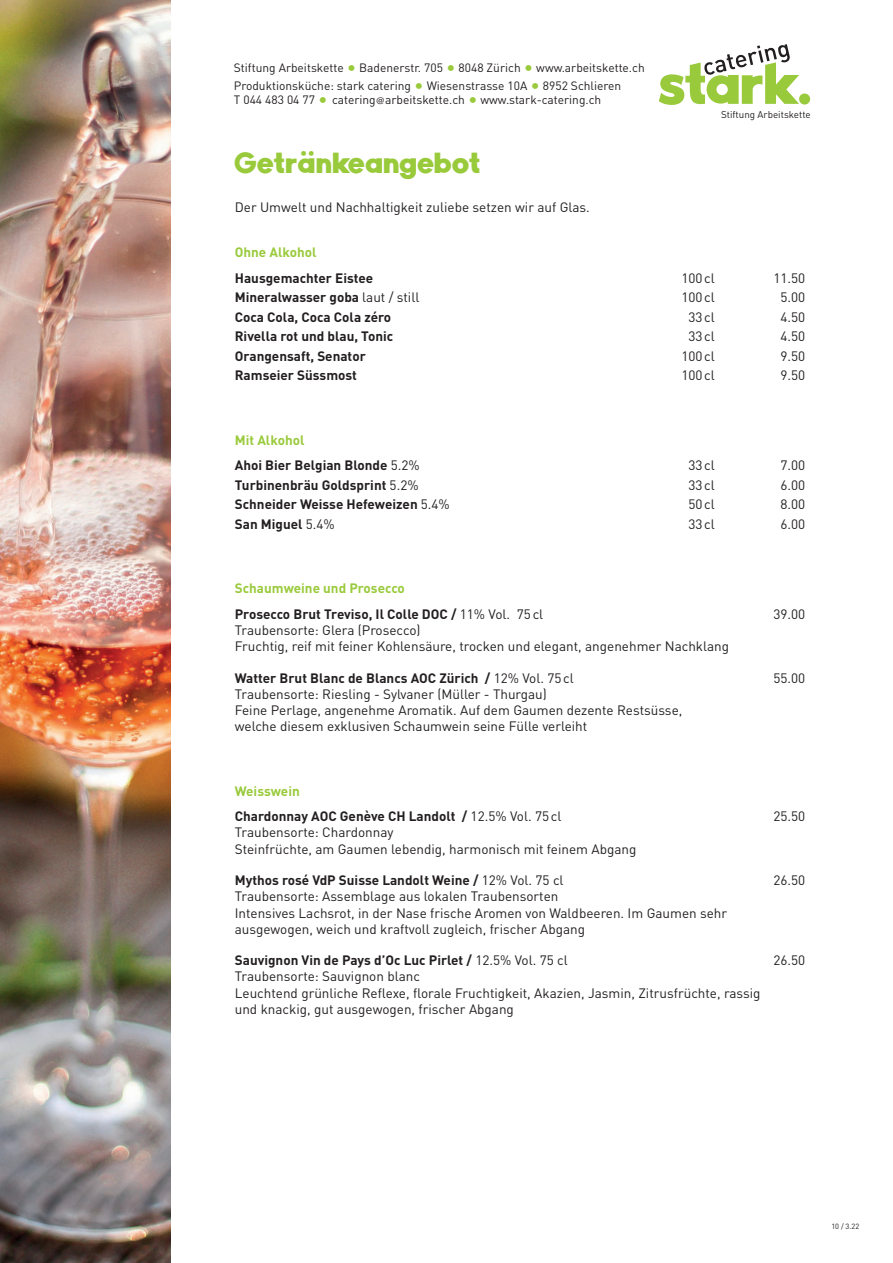
<style>
.page{position:relative;width:893px;height:1263px;background:#fff}
.page>*{position:absolute;margin:0;border:0;box-sizing:border-box;transform-origin:0 0}
.t1{font:27px "Clutch";letter-spacing:.05em;color:#99ca3b}
.t2{font:13.5px/16.2px "DIN";color:#231f20}
.t3{font:700 13.5px/25.5px "DIN";color:#231f20}
.t4{font:700 13.5px "DIN";color:#99ca3b}
.t5{font:12px/18px "DIN";color:#231f20}
.t6{font:9.75px "DIN";color:#231f20}
.t7{font:7.5px "DIN";color:#231f20}
.s1{font-size:18px;color:#99ca3b}
.s2{font-family:"Helvetica";font-size:9px}
.s3{font-weight:400}
.s4{color:#99ca3b}
</style>
<div class="page">
<img style="left:0;top:0;width:170px;height:1263px">
<svg style="left:659px;top:44px;width:151px;height:61px"></svg>
<p class="t5" style="left:234px;top:58px;width:412px">Stiftung Arbeitskette <span class="s1">•</span> Badenerstr. 705 <span class="s1">•</span> 8048 Zürich <span class="s1">•</span> www.arbeitskette.ch<br>Produktionsküche: stark catering <span class="s1">•</span> Wiesenstrasse 10A <span class="s1">•</span> 8952 Schlieren</p>
<p class="t5" style="left:234px;top:91px;width:369px">T 044 483 04 77 <span class="s1">•</span> catering<span class="s2">@</span>arbeitskette.ch <span class="s1">•</span> www.stark-catering.ch</p>
<p class="t6" style="left:721px;top:108px;width:91px">Stiftung Arbeitskette</p>
<h1 class="t1" style="left:235px;top:146px;width:246px">Getränkeangebot</h1>
<p class="t2" style="left:235px;top:199px;width:357px">Der Umwelt und Nachhaltigkeit zuliebe setzen wir auf Glas.</p>
<p class="t4" style="left:235px;top:243px;width:83px">Ohne Alkohol</p>
<p class="t3" style="left:235px;top:264px;width:140px">Hausgemachter Eistee</p>
<p class="t2" style="left:681px;top:269px;width:35px">100cl</p>
<p class="t2" style="left:773px;top:269px;width:33px">11.50</p>
<p class="t3" style="left:235px;top:284px;width:186px">Mineralwasser goba <span class="s3">laut / still</span></p>
<p class="t2" style="left:681px;top:289px;width:35px">100cl</p>
<p class="t2" style="left:781px;top:289px;width:26px">5.00</p>
<p class="t3" style="left:235px;top:303px;width:158px">Coca Cola, Coca Cola zéro</p>
<p class="t2" style="left:688px;top:308px;width:28px">33cl</p>
<p class="t2" style="left:781px;top:308px;width:26px">4.50</p>
<p class="t3" style="left:235px;top:323px;width:160px">Rivella rot und blau, Tonic</p>
<p class="t2" style="left:688px;top:328px;width:28px">33cl</p>
<p class="t2" style="left:781px;top:328px;width:26px">4.50</p>
<p class="t3" style="left:235px;top:342px;width:133px">Orangensaft, Senator</p>
<p class="t2" style="left:681px;top:347px;width:35px">100cl</p>
<p class="t2" style="left:781px;top:347px;width:26px">9.50</p>
<p class="t3" style="left:235px;top:362px;width:124px">Ramseier Süssmost</p>
<p class="t2" style="left:681px;top:367px;width:35px">100cl</p>
<p class="t2" style="left:781px;top:367px;width:26px">9.50</p>
<p class="t3" style="left:235px;top:426px;width:186px"><span class="s4">Mit Alkohol<br></span>Ahoi Bier Belgian Blonde <span class="s3">5.2%</span></p>
<p class="t2" style="left:688px;top:457px;width:28px">33cl</p>
<p class="t2" style="left:781px;top:457px;width:26px">7.00</p>
<p class="t3" style="left:235px;top:471px;width:185px">Turbinenbräu Goldsprint <span class="s3">5.2%</span></p>
<p class="t2" style="left:688px;top:476px;width:28px">33cl</p>
<p class="t2" style="left:781px;top:476px;width:26px">6.00</p>
<p class="t3" style="left:235px;top:491px;width:217px">Schneider Weisse Hefeweizen <span class="s3">5.4%</span></p>
<p class="t2" style="left:688px;top:496px;width:28px">50cl</p>
<p class="t2" style="left:781px;top:496px;width:26px">8.00</p>
<p class="t3" style="left:235px;top:510px;width:101px">San Miguel <span class="s3">5.4%</span></p>
<p class="t2" style="left:688px;top:515px;width:28px">33cl</p>
<p class="t2" style="left:781px;top:515px;width:26px">6.00</p>
<p class="t3" style="left:235px;top:575px;width:310px"><span class="s4">Schaumweine und Prosecco<br></span>Prosecco Brut Treviso, Il Colle DOC / <span class="s3">11% Vol. 75cl</span></p>
<p class="t2" style="left:773px;top:605px;width:33px">39.00</p>
<p class="t2" style="left:235px;top:622px;width:496px">Traubensorte: Glera (Prosecco)<br>Fruchtig, reif mit feiner Kohlensäure, trocken und elegant, angenehmer Nachklang</p>
<p class="t3" style="left:235px;top:664px;width:340px">Watter Brut Blanc de Blancs AOC Zürich / <span class="s3">12% Vol. 75cl</span></p>
<p class="t2" style="left:773px;top:669px;width:33px">55.00</p>
<p class="t2" style="left:235px;top:685px;width:449px">Traubensorte: Riesling - Sylvaner (Müller - Thurgau)<br>Feine Perlage, angenehme Aromatik. Auf dem Gaumen dezente Restsüsse, welche diesem exklusiven Schaumwein seine Fülle verleiht</p>
<p class="t3" style="left:235px;top:777px;width:328px"><span class="s4">Weisswein<br></span>Chardonnay AOC Genève CH Landolt / <span class="s3">12.5% Vol. 75cl</span></p>
<p class="t2" style="left:773px;top:808px;width:33px">25.50</p>
<p class="t2" style="left:235px;top:824px;width:403px">Traubensorte: Chardonnay<br>Steinfrüchte, am Gaumen lebendig, harmonisch mit feinem Abgang</p>
<p class="t3" style="left:235px;top:867px;width:330px">Mythos rosé VdP Suisse Landolt Weine / <span class="s3">12% Vol. 75 cl</span></p>
<p class="t2" style="left:773px;top:872px;width:33px">26.50</p>
<p class="t2" style="left:235px;top:888px;width:494px">Traubensorte: Assemblage aus lokalen Traubensorten<br>Intensives Lachsrot, in der Nase frische Aromen von Waldbeeren. Im Gaumen sehr ausgewogen, weich und kraftvoll zugleich, frischer Abgang</p>
<p class="t3" style="left:235px;top:947px;width:334px">Sauvignon Vin de Pays d’Oc Luc Pirlet / <span class="s3">12.5% Vol. 75 cl</span></p>
<p class="t2" style="left:773px;top:952px;width:33px">26.50</p>
<p class="t2" style="left:235px;top:968px;width:527px">Traubensorte: Sauvignon blanc<br>Leuchtend grünliche Reflexe, florale Fruchtigkeit, Akazien, Jasmin, Zitrusfrüchte, rassig und knackig, gut ausgewogen, frischer Abgang</p>
<p class="t7" style="left:831px;top:1222px;width:29px">10 / 3.22</p>
</div>
